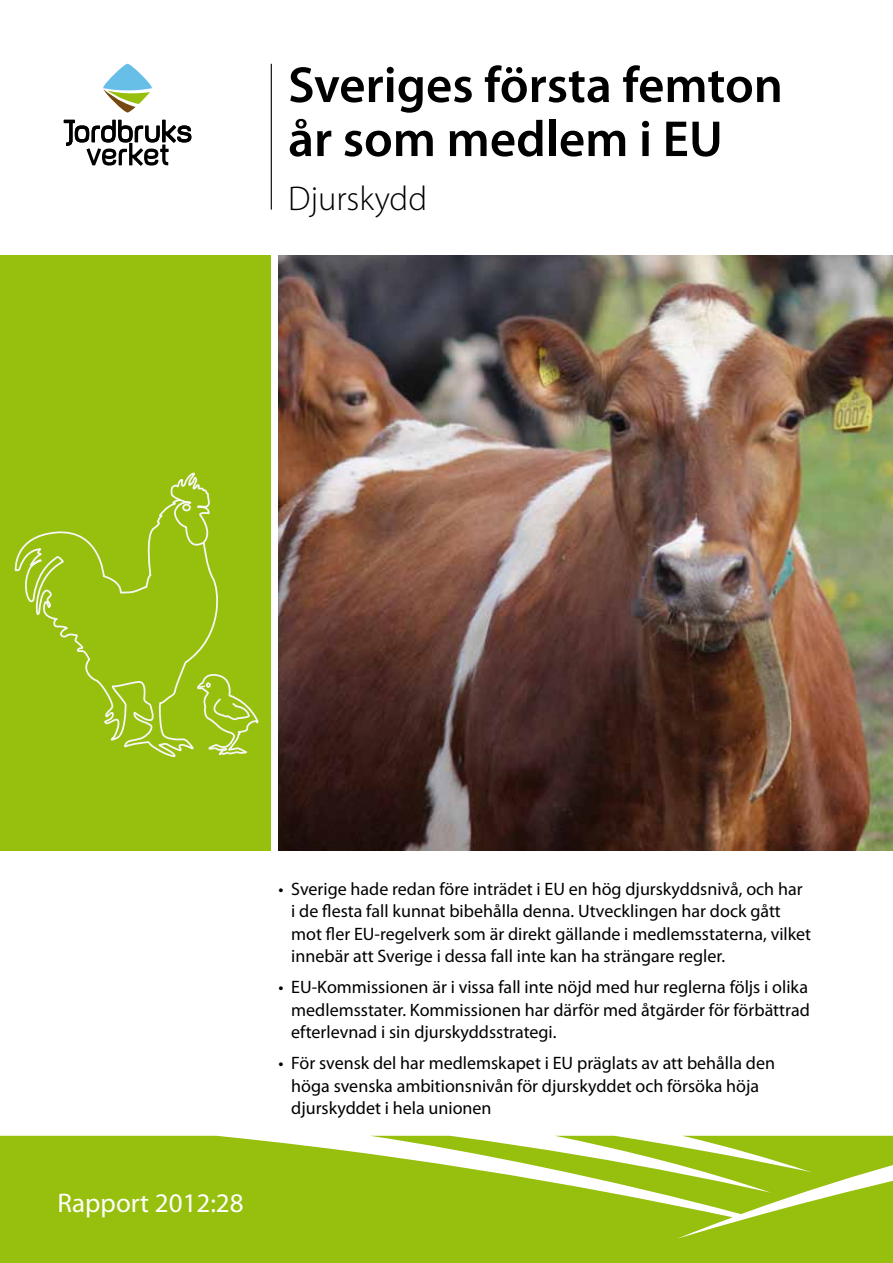
<style>
.page{position:relative;width:893px;height:1263px;background:#fff}
.page>*{position:absolute;margin:0;border:0;box-sizing:border-box;transform-origin:0 0}
.t1{font:600 51px/54px "Myriad Pro";color:#000}
.t2{font:300 34.5px "Myriad Pro";color:#000}
.t3{font:27px "Myriad Pro";color:#fff}
.t4{font:18px/22.5px "Myriad Pro";color:#000}
</style>
<div class="page">
<div style="left:0;top:1251px;width:893px;height:12px;background:#97bf0d"></div>
<svg style="left:0;top:1136px;width:893px;height:115px;background:#a2c628"></svg>
<svg style="left:64px;top:120px;width:127px;height:46px"></svg>
<svg style="left:103px;top:64px;width:49px;height:48px"></svg>
<img style="left:279px;top:255px;width:614px;height:595px">
<hr style="left:271px;top:64px;width:1px;height:146px;background:#000">
<div style="left:0;top:255px;width:270px;height:595px;background:#97bf0d"></div>
<svg style="left:14px;top:472px;width:204px;height:286px"></svg>
<svg style="left:196px;top:672px;width:63px;height:86px"></svg>
<h1 class="t1" style="left:288px;top:57px;width:496px">Sveriges första femton år som medlem i EU</h1>
<h2 class="t2" style="left:288px;top:178px;width:141px">Djurskydd</h2>
<h3 class="t3" style="left:57px;top:1186px;width:188px">Rapport 2012:28</h3>
<p class="t4" style="left:291px;top:877px;width:521px;text-indent:-13px">• Sverige hade redan före inträdet i EU en hög djurskyddsnivå, och har i de flesta fall kunnat bibehålla denna. Utvecklingen har dock gått mot fler EU-regelverk som är direkt gällande i medlemsstaterna, vilket innebär att Sverige i dessa fall inte kan ha strängare regler.</p>
<p class="t4" style="left:291px;top:976px;width:520px;text-align:justify;text-indent:-13px">• EU-Kommissionen är i vissa fall inte nöjd med hur reglerna följs i olika medlemsstater. Kommissionen har därför med åtgärder för förbättrad efterlevnad i sin djurskyddsstrategi.</p>
<p class="t4" style="left:291px;top:1052px;width:485px;text-indent:-13px">• För svensk del har medlemskapet i EU präglats av att behålla den höga svenska ambitionsnivån för djurskyddet och försöka höja djurskyddet i hela unionen</p>
</div>
